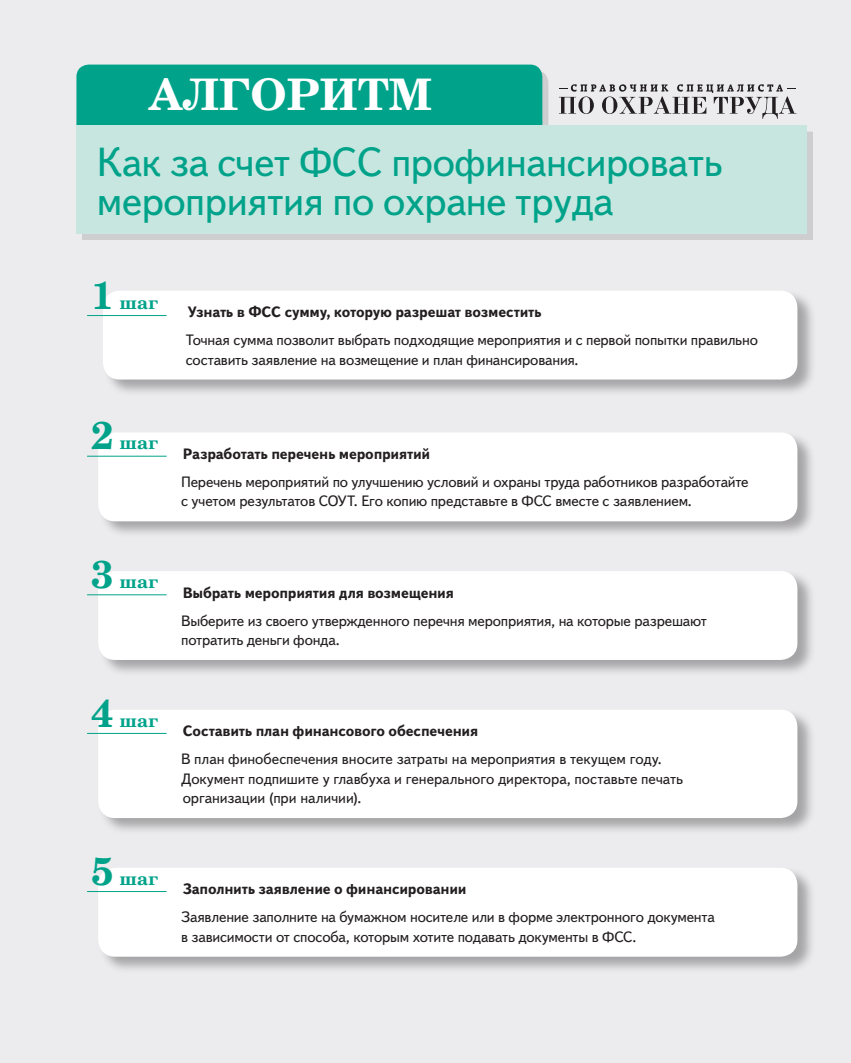
<style>
.page{position:relative;width:851px;height:1063px;background:#fff}
.page>*{position:absolute;margin:0;border:0;box-sizing:border-box;transform-origin:0 0}
.t1{font:700 43.5px "Century Schlbk Cyr";color:#fff}
.t2{font:40.5px/39px "Text Book C";letter-spacing:-.01em;color:#00a38a}
._10FAKTY-txt{font:700 18px "Century Schlbk Cyr";letter-spacing:.015em;color:#00a38a}
._17PRIL-1st{font:15px/19.5px "Text Book C";letter-spacing:-.01em;color:#231f20}
._17PRIL-1st-2{font:700 15px "Text Book C";letter-spacing:-.015em;color:#231f20}
.s1{font-size:39px}
</style>
<div class="page">
<div style="left:0;top:0;width:850px;height:1063px;background:#ececee"></div>
<div style="left:82px;top:71px;width:730px;height:169px;background:#231f20;opacity:.15"></div>
<div style="left:76px;top:65px;width:466px;height:84px;background:#00a38a;border-radius:12px"></div>
<div style="left:76px;top:126px;width:730px;height:108px;background:#c8e6e0"></div>
<svg style="left:559px;top:84px;width:237px;height:35px"></svg>
<div style="left:99px;top:431px;width:717px;height:107px;background:#231f20;opacity:.35"></div>
<div style="left:98px;top:432px;width:699px;height:89px;background:#fff;border-radius:17px"></div>
<hr style="left:87px;top:456px;width:80px;height:1px;background:#00a38a">
<div style="left:99px;top:570px;width:717px;height:107px;background:#231f20;opacity:.35"></div>
<div style="left:98px;top:571px;width:699px;height:89px;background:#fff;border-radius:17px"></div>
<hr style="left:87px;top:594px;width:80px;height:1px;background:#00a38a">
<div style="left:99px;top:708px;width:717px;height:127px;background:#231f20;opacity:.35"></div>
<div style="left:98px;top:710px;width:699px;height:108px;background:#fff;border-radius:17px"></div>
<hr style="left:87px;top:733px;width:80px;height:1px;background:#00a38a">
<div style="left:99px;top:867px;width:717px;height:106px;background:#231f20;opacity:.35"></div>
<div style="left:98px;top:868px;width:699px;height:89px;background:#fff;border-radius:17px"></div>
<hr style="left:87px;top:891px;width:80px;height:1px;background:#00a38a">
<div style="left:104px;top:289px;width:712px;height:107px;background:#231f20;opacity:.35"></div>
<div style="left:103px;top:291px;width:694px;height:89px;background:#fff;border-radius:17px"></div>
<hr style="left:87px;top:315px;width:80px;height:1px;background:#00a38a">
<p class="t1" style="left:149px;top:68px;width:284px">АЛГОРИТМ</p>
<p class="t2" style="left:97px;top:143px;width:627px">Как за счет ФСС профинансировать мероприятия по охране труда</p>
<p class="_10FAKTY-txt" style="left:91px;top:291px;width:68px"><span class="s1">1</span> шаг</p>
<p class="_10FAKTY-txt" style="left:91px;top:432px;width:68px"><span class="s1">2</span> шаг</p>
<p class="_10FAKTY-txt" style="left:91px;top:570px;width:68px"><span class="s1">3</span> шаг</p>
<p class="_10FAKTY-txt" style="left:91px;top:709px;width:68px"><span class="s1">4</span> шаг</p>
<p class="_10FAKTY-txt" style="left:91px;top:867px;width:68px"><span class="s1">5</span> шаг</p>
<p class="_17PRIL-1st-2" style="left:187px;top:303px;width:355px">Узнать в ФСС сумму, которую разрешат возместить</p>
<p class="_17PRIL-1st" style="left:186px;top:331px;width:573px">Точная сумма позволит выбрать подходящие мероприятия и с первой попытки правильно составить заявление на возмещение и план финансирования.</p>
<p class="_17PRIL-1st-2" style="left:183px;top:445px;width:249px">Разработать перечень мероприятий</p>
<p class="_17PRIL-1st" style="left:181px;top:472px;width:569px">Перечень мероприятий по улучшению условий и охраны труда работников разработайте с учетом результатов СОУТ. Его копию представьте в ФСС вместе с заявлением.</p>
<p class="_17PRIL-1st-2" style="left:183px;top:584px;width:273px">Выбрать мероприятия для возмещения</p>
<p class="_17PRIL-1st" style="left:181px;top:611px;width:527px">Выберите из своего утвержденного перечня мероприятия, на которые разрешают потратить деньги фонда.</p>
<p class="_17PRIL-1st-2" style="left:183px;top:722px;width:297px">Составить план финансового обеспечения</p>
<p class="_17PRIL-1st" style="left:181px;top:750px;width:503px">В план финобеспечения вносите затраты на мероприятия в текущем году.<br>Документ подпишите у главбуха и генерального директора, поставьте печать организации (при наличии).</p>
<p class="_17PRIL-1st-2" style="left:183px;top:881px;width:285px">Заполнить заявление о финансировании</p>
<p class="_17PRIL-1st" style="left:181px;top:908px;width:535px">Заявление заполните на бумажном носителе или в форме электронного документа в зависимости от способа, которым хотите подавать документы в ФСС.</p>
</div>
